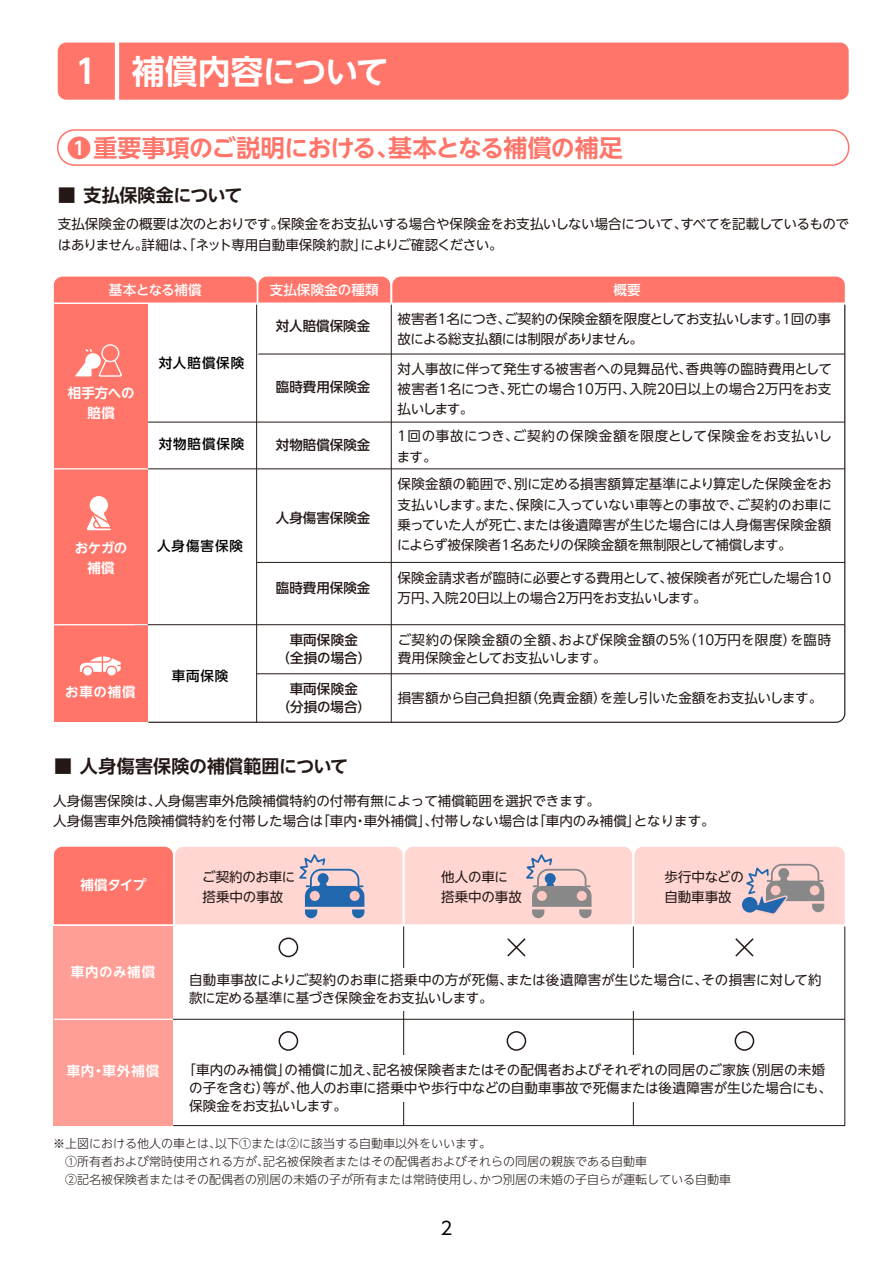
<style>
.page{position:relative;width:893px;height:1263px;background:#fff}
.page>*{position:absolute;margin:0;border:0;box-sizing:border-box;transform-origin:0 0}
.t1{font:700 33px "UD Shin Go NT Pro De";letter-spacing:-.025em;color:#fff}
.t2{font:700 24px "UD Shin Go NT Pro De";letter-spacing:-.015em;color:#ff7569}
.t3{font:700 18px "UD Shin Go NT Pro De";letter-spacing:.005em;color:#231815}
.t4{font:700 18px "UD Shin Go NT Pro De";letter-spacing:-.025em;color:#231815}
.t5{font:18px "UD Shin Go NT Pro";color:#000}
.t6{font:13.5px/20.2px "UD Shin Go NT Pro";color:#231815}
.t7{font:13.5px/20.2px "UD Shin Go NT Pro";letter-spacing:-.025em;color:#231815}
.t8{font:500 13.5px/17.9px "UD Shin Go NT Pro";color:#231815;text-align:center}
.t9{font:13.5px/20.2px "UD Shin Go NT Pro";letter-spacing:-.035em;color:#231815}
.t10{font:13.5px/17.9px "UD Shin Go NT Pro";letter-spacing:.02em;color:#231815}
.t11{font:700 13.5px/20.2px "UD Shin Go NT Pro De";letter-spacing:.03em;color:#fff;text-align:center}
.t12{font:13.5px/20.2px "UD Shin Go NT Pro";letter-spacing:.05em;color:#231815}
.t13{font:500 13.5px "UD Shin Go NT Pro";letter-spacing:.075em;color:#000}
.t14{font:500 13.5px "UD Shin Go NT Pro";letter-spacing:.01em;color:#fff}
.t15{font:500 13.5px "UD Shin Go NT Pro";letter-spacing:-.01em;color:#fff}
.t16{font:300 12px/18px "UD Shin Go NT Pro";color:#231815}
</style>
<div class="page">
<div style="left:58px;top:43px;width:791px;height:57px;background:#ff7569"></div>
<div style="left:57px;top:129px;width:792px;height:37px;border:2px solid #ff7569;border-radius:17px"></div>
<svg style="left:54px;top:847px;width:791px;height:77px;background:#f1c0bd"></svg>
<div style="left:54px;top:277px;width:791px;height:25px;background:#ff7569"></div>
<div style="left:54px;top:305px;width:94px;height:417px;background:#ff7569"></div>
<svg style="left:147px;top:304px;width:699px;height:419px"></svg>
<hr style="left:391px;top:305px;width:1px;height:417px;background:#231815">
<hr style="left:257px;top:673px;width:588px;height:1px;background:#231815">
<hr style="left:135px;top:624px;width:710px;height:1px;background:#231815">
<div style="left:107px;top:667px;width:9px;height:8px;background:#fff;border-radius:50%"></div>
<div style="left:83px;top:667px;width:9px;height:8px;background:#fff;border-radius:50%"></div>
<svg style="left:80px;top:656px;width:41px;height:16px"></svg>
<hr style="left:54px;top:624px;width:94px;height:1px;background:#fff">
<svg style="left:172px;top:926px;width:674px;height:200px"></svg>
<hr style="left:54px;top:1019px;width:791px;height:1px;background:#231815">
<div style="left:54px;top:926px;width:119px;height:199px;background:#ff9e96"></div>
<hr style="left:403px;top:926px;width:1px;height:199px;background:#231815">
<hr style="left:633px;top:926px;width:1px;height:199px;background:#231815">
<hr style="left:54px;top:1019px;width:119px;height:1px;background:#fff">
<div style="left:393px;top:968px;width:252px;height:42px;background:#fff"></div>
<div style="left:393px;top:1055px;width:248px;height:46px;background:#fff"></div>
<svg style="left:75px;top:349px;width:47px;height:28px"></svg>
<div style="left:102px;top:345px;width:17px;height:17px;background:#ff7569;border-radius:50%"></div>
<div style="left:101px;top:344px;width:18px;height:18px;border:1px solid #fff;border-radius:50%"></div>
<hr style="left:258px;top:354px;width:587px;height:1px;background:#231815">
<hr style="left:148px;top:422px;width:697px;height:1px;background:#231815">
<hr style="left:148px;top:469px;width:697px;height:1px;background:#231815">
<hr style="left:257px;top:562px;width:588px;height:1px;background:#231815">
<div style="left:90px;top:496px;width:18px;height:18px;background:#fff;border-radius:50%"></div>
<svg style="left:87px;top:504px;width:24px;height:26px"></svg>
<hr style="left:54px;top:468px;width:94px;height:1px;background:#fff">
<h1 class="t1" style="left:70px;top:44px;width:320px">１ 補償内容について</h1>
<h2 class="t2" style="left:67px;top:128px;width:557px">❶重要事項のご説明における、基本となる補償の補足</h2>
<h3 class="t4" style="left:58px;top:180px;width:186px">■ 支払保険金について</h3>
<p class="t7" style="left:58px;top:214px;width:793px">支払保険金の概要は次のとおりです。保険金をお支払いする場合や保険金をお支払いしない場合について、すべてを記載しているものではありません。詳細は、「ネット専用自動車保険約款」によりご確認ください。</p>
<p class="t15" style="left:109px;top:279px;width:94px">基本となる補償</p>
<p class="t14" style="left:270px;top:279px;width:111px">支払保険金の種類</p>
<p class="t14" style="left:613px;top:279px;width:29px">概要</p>
<p class="t11" style="left:68px;top:382px;width:68px">相手方への賠償</p>
<p class="t13" style="left:159px;top:352px;width:87px">対人賠償保険</p>
<p class="t13" style="left:159px;top:433px;width:87px">対物賠償保険</p>
<p class="t11" style="left:75px;top:538px;width:54px;line-height:19.5px">おケガの補償</p>
<p class="t13" style="left:157px;top:535px;width:88px">人身傷害保険</p>
<p class="t11" style="left:65px;top:682px;width:72px">お車の補償</p>
<p class="t13" style="left:172px;top:665px;width:58px">車両保険</p>
<p class="t8" style="left:276px;top:317px;width:96px">対人賠償保険金</p>
<p class="t9" style="left:398px;top:308px;width:435px">被害者１名につき、ご契約の保険金額を限度としてお支払いします。１回の事故による総支払額には制限がありません。</p>
<p class="t6" style="left:398px;top:358px;width:436px;text-align:justify">対人事故に伴って発生する被害者への見舞品代、香典等の臨時費用として被害者１名につき、死亡の場合10万円、入院２０日以上の場合２万円をお支払いします。</p>
<p class="t8" style="left:276px;top:378px;width:96px">臨時費用保険金</p>
<p class="t8" style="left:276px;top:436px;width:96px">対物賠償保険金</p>
<p class="t8" style="left:276px;top:509px;width:96px">人身傷害保険金</p>
<p class="t8" style="left:276px;top:578px;width:96px">臨時費用保険金</p>
<p class="t8" style="left:277px;top:630px;width:96px">車両保険金<br>（全損の場合）</p>
<p class="t8" style="left:277px;top:679px;width:96px">車両保険金<br>（分損の場合）</p>
<p class="t12" style="left:397px;top:426px;width:437px">1回の事故につき、ご契約の保険金額を限度として保険金をお支払いします。</p>
<p class="t6" style="left:397px;top:474px;width:436px;text-align:justify">保険金額の範囲で、別に定める損害額算定基準により算定した保険金をお支払いします。また、保険に入っていない車等との事故で、ご契約のお車に乗っていた人が死亡、または後遺障害が生じた場合には人身傷害保険金額によらず被保険者1名あたりの保険金額を無制限として補償します。</p>
<p class="t6" style="left:398px;top:567px;width:435px">保険金請求者が臨時に必要とする費用として、被保険者が死亡した場合10万円、入院20日以上の場合2万円をお支払いします。</p>
<p class="t10" style="left:398px;top:631px;width:435px">ご契約の保険金額の全額、および保険金額の5%（10万円を限度）を臨時費用保険金としてお支払いします。</p>
<p class="t7" style="left:398px;top:687px;width:426px">損害額から自己負担額（免責金額）を差し引いた金額をお支払いします。</p>
<h3 class="t3" style="left:54px;top:751px;width:296px">■ 人身傷害保険の補償範囲について</h3>
<p class="t6" style="left:53px;top:790px;width:663px">人身傷害保険は、人身傷害車外危険補償特約の付帯有無によって補償範囲を選択できます。<br>人身傷害車外危険補償特約を付帯した場合は「車内・車外補償」、付帯しない場合は「車内のみ補償」となります。</p>
<p class="t11" style="left:81px;top:874px;width:67px">補償タイプ</p>
<p class="t11" style="left:71px;top:961px;width:86px">車内のみ補償</p>
<p class="t11" style="left:67px;top:1060px;width:94px">車内・車外補償</p>
<p class="t6" style="left:202px;top:866px;width:94px">ご契約のお車に搭乗中の事故</p>
<p class="t6" style="left:441px;top:866px;width:82px">他人の車に搭乗中の事故</p>
<p class="t6" style="left:664px;top:866px;width:81px">歩行中などの自動車事故</p>
<p class="t6" style="left:189px;top:970px;width:634px;line-height:18px">自動車事故によりご契約のお車に搭乗中の方が死傷、または後遺障害が生じた場合に、その損害に対して約款に定める基準に基づき保険金をお支払いします。</p>
<p class="t6" style="left:189px;top:1060px;width:644px;line-height:18px;text-indent:-7px">「車内のみ補償」の補償に加え、記名被保険者またはその配偶者およびそれぞれの同居のご家族（別居の未婚の子を含む）等が、他人のお車に搭乗中や歩行中などの自動車事故で死傷または後遺障害が生じた場合にも、保険金をお支払いします。</p>
<p class="t16" style="left:53px;top:1133px;width:680px">※上図における他人の車とは、以下①または②に該当する自動車以外をいいます。<br>　①所有者および常時使用される方が、記名被保険者またはその配偶者およびそれらの同居の親族である自動車<br>　②記名被保険者またはその配偶者の別居の未婚の子が所有または常時使用し、かつ別居の未婚の子自らが運転している自動車</p>
<h3 class="t5" style="left:441px;top:1213px;width:13px">2</h3>
</div>
